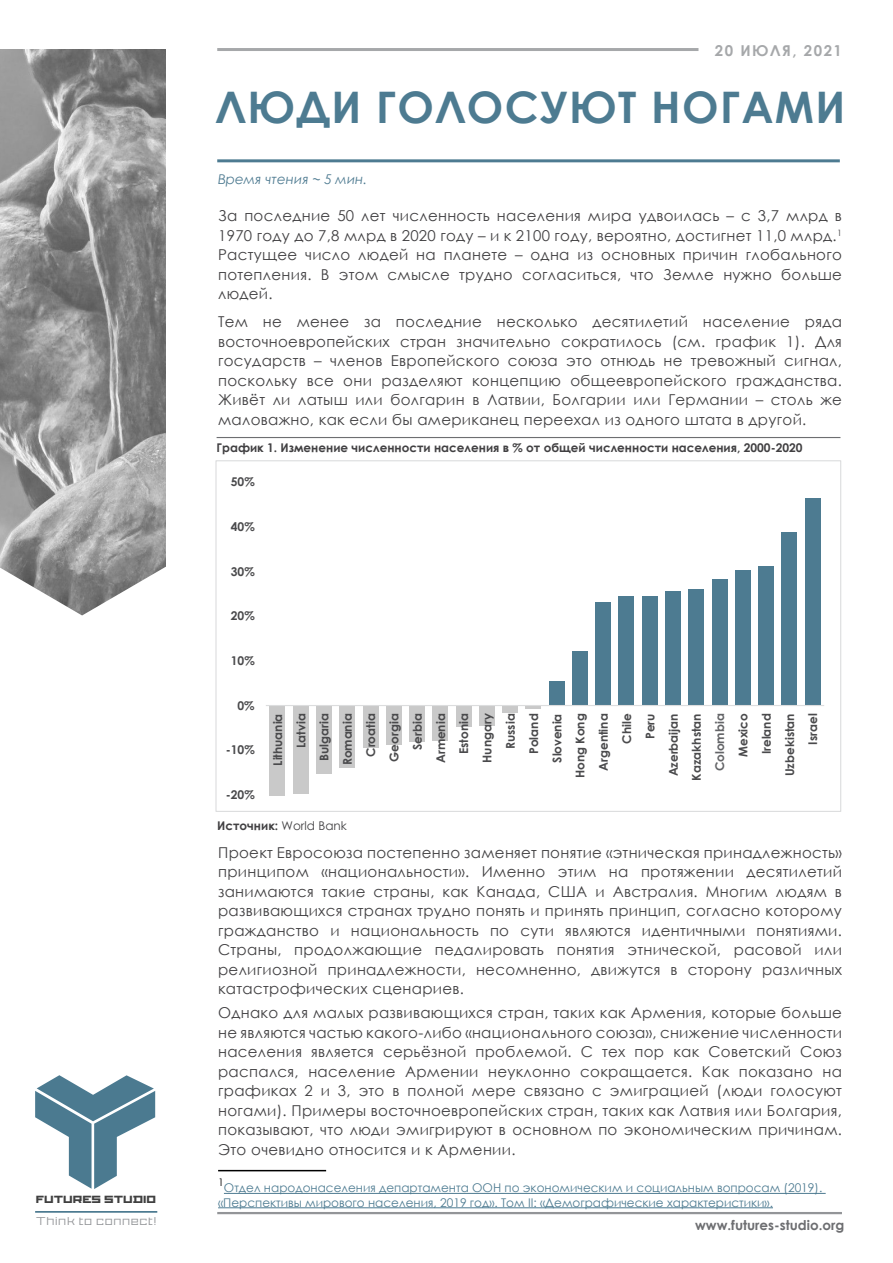
<style>
.page{position:relative;width:893px;height:1263px;background:#fff}
.page>*{position:absolute;margin:0;border:0;box-sizing:border-box;transform-origin:0 0}
.t1{font:700 43.5px "Century Gothic";letter-spacing:.03em;color:#4d7b91}
.t2{font:15px/19.5px "Century Gothic";letter-spacing:.02em;color:#414042;text-align:justify}
.t3{font:700 15px "Century Gothic";letter-spacing:.1em;color:#a6a8aa}
.t4{font:700 13.5px "Century Gothic";color:#6d6e71}
.t5{font:italic 13.5px "Century Gothic";color:#507c92}
.t6{font:700 12.15px "Century Gothic";color:#636467}
.t7{font:700 12.15px "Century Gothic";color:#4a4a4c}
.t8{font:700 12px/23.2px "Century Gothic";color:#4a4a4c;text-align:right}
.t9{font:12px/14.4px "Century Gothic";color:#4d7b91}
.t10{font:700 12px "Century Gothic";color:#414042}
.t11{font:11.25px "Proto Sans 06";color:#939598}
.t12{font:10.5px "Century Gothic";color:#000}
.t13{font:10.35px "Proto Sans 56";color:#404040}
.s1{font-weight:400}
</style>
<div class="page">
<hr style="left:217px;top:48px;width:481px;height:3px;background:#a6a8aa">
<img style="left:0;top:49px;width:166px;height:517px">
<svg style="left:0;top:566px;width:166px;height:50px"></svg>
<hr style="left:35px;top:1211px;width:122px;height:2px;background:#4d7b91">
<svg style="left:35px;top:1075px;width:120px;height:114px"></svg>
<hr style="left:217px;top:1212px;width:625px;height:2px;background:#939598">
<hr style="left:218px;top:1170px;width:108px;height:1px;background:#000">
<hr style="left:224px;top:1193px;width:602px;height:1px;background:#4d7b91">
<hr style="left:218px;top:1207px;width:555px;height:1px;background:#4d7b91">
<hr style="left:217px;top:159px;width:623px;height:3px;background:#4d7b91">
<hr style="left:217px;top:437px;width:623px;height:1px;background:#6d6e71">
<div style="left:270px;top:705px;width:15px;height:90px;background:#c9c9c9"></div>
<div style="left:293px;top:705px;width:15px;height:88px;background:#c9c9c9"></div>
<div style="left:316px;top:705px;width:16px;height:68px;background:#c9c9c9"></div>
<div style="left:339px;top:705px;width:16px;height:63px;background:#c9c9c9"></div>
<div style="left:363px;top:705px;width:15px;height:43px;background:#c9c9c9"></div>
<div style="left:386px;top:705px;width:16px;height:40px;background:#c9c9c9"></div>
<div style="left:409px;top:705px;width:16px;height:37px;background:#c9c9c9"></div>
<div style="left:433px;top:705px;width:15px;height:35px;background:#c9c9c9"></div>
<div style="left:456px;top:705px;width:15px;height:22px;background:#c9c9c9"></div>
<div style="left:479px;top:705px;width:16px;height:21px;background:#c9c9c9"></div>
<div style="left:502px;top:705px;width:16px;height:8px;background:#c9c9c9"></div>
<hr style="left:526px;top:705px;width:15px;height:4px;background:#c9c9c9">
<div style="left:549px;top:680px;width:15px;height:25px;background:#4d7b91"></div>
<div style="left:572px;top:651px;width:16px;height:54px;background:#4d7b91"></div>
<div style="left:595px;top:602px;width:16px;height:103px;background:#4d7b91"></div>
<div style="left:619px;top:596px;width:15px;height:109px;background:#4d7b91"></div>
<div style="left:642px;top:596px;width:15px;height:109px;background:#4d7b91"></div>
<div style="left:665px;top:591px;width:16px;height:114px;background:#4d7b91"></div>
<div style="left:688px;top:589px;width:16px;height:116px;background:#4d7b91"></div>
<div style="left:712px;top:579px;width:15px;height:126px;background:#4d7b91"></div>
<div style="left:735px;top:570px;width:15px;height:135px;background:#4d7b91"></div>
<div style="left:758px;top:566px;width:16px;height:139px;background:#4d7b91"></div>
<div style="left:781px;top:532px;width:16px;height:173px;background:#4d7b91"></div>
<div style="left:805px;top:497px;width:15px;height:208px;background:#4d7b91"></div>
<hr style="left:266px;top:705px;width:558px;height:1px;background:#dcddde">
<p class="t3" style="left:715px;top:40px;width:129px">20 ИЮЛЯ, 2021</p>
<h1 class="t1" style="left:216px;top:74px;width:631px">ЛЮДИ ГОЛОСУЮТ НОГАМИ</h1>
<p class="t5" style="left:218px;top:170px;width:151px">Время чтения ~ 5 мин.</p>
<p class="t2" style="left:218px;top:206px;width:625px">За последние 50 лет численность населения мира удвоилась – с 3,7 млрд в 1970 году до 7,8 млрд в 2020 году – и к 2100 году, вероятно, достигнет 11,0 млрд.<sup>1<br></sup>Растущее число людей на планете – одна из основных причин глобального потепления. В этом смысле трудно согласиться, что Земле нужно больше людей.</p>
<p class="t2" style="left:218px;top:312px;width:625px">Тем не менее за последние несколько десятилетий население ряда восточноевропейских стран значительно сократилось (см. график 1). Для государств – членов Европейского союза это отнюдь не тревожный сигнал, поскольку все они разделяют концепцию общеевропейского гражданства.<br>Живёт ли латыш или болгарин в Латвии, Болгарии или Германии – столь же маловажно, как если бы американец переехал из одного штата в другой.</p>
<p class="t10" style="left:217px;top:438px;width:587px">График 1. Изменение численности населения в % от общей численности населения, 2000-2020</p>
<p class="t8" style="left:231px;top:470px;width:25px">50%</p>
<p class="t8" style="left:231px;top:514px;width:25px">40%</p>
<p class="t7" style="left:231px;top:562px;width:25px">30%</p>
<p class="t8" style="left:231px;top:604px;width:25px">20%</p>
<p class="t8" style="left:231px;top:648px;width:25px">10%</p>
<p class="t8" style="left:238px;top:693px;width:19px">0%</p>
<p class="t7" style="left:226px;top:740px;width:30px">-10%</p>
<p class="t8" style="left:226px;top:782px;width:30px">-20%</p>
<p class="t8" style="left:266px;top:780px;width:69px;rotate:-90deg">Lithuania<br>Latvia<br>Bulgaria<br>Romania<br>Croatia<br>Georgia<br>Serbia<br>Armenia<br>Estonia<br>Hungary<br>Russia<br>Poland<br>Slovenia<br>Hong Kong<br>Argentina<br>Chile<br>Peru<br>Azerbaijan<br>Kazakhstan</p>
<p class="t6" style="left:711px;top:771px;width:59px;rotate:-90deg">Colombia</p>
<p class="t8" style="left:731px;top:776px;width:64px;rotate:-90deg">Mexico<br>Ireland<br>Uzbekistan<br>Israel</p>
<p class="t10" style="left:217px;top:816px;width:131px">Источник: <span class="s1">World Bank</span></p>
<p class="t2" style="left:218px;top:842px;width:625px">Проект Евросоюза постепенно заменяет понятие «этническая принадлежность» принципом «национальности». Именно этим на протяжении десятилетий занимаются такие страны, как Канада, США и Австралия. Многим людям в развивающихся странах трудно понять и принять принцип, согласно которому гражданство и национальность по сути являются идентичными понятиями.<br>Страны, продолжающие педалировать понятия этнической, расовой или религиозной принадлежности, несомненно, движутся в сторону различных катастрофических сценариев.</p>
<p class="t2" style="left:218px;top:1003px;width:625px">Однако для малых развивающихся стран, таких как Армения, которые больше не являются частью какого-либо «национального союза», снижение численности населения является серьёзной проблемой. С тех пор как Советский Союз распался, население Армении неуклонно сокращается. Как показано на графиках 2 и 3, это в полной мере связано с эмиграцией (люди голосуют ногами). Примеры восточноевропейских стран, таких как Латвия или Болгария, показывают, что люди эмигрируют в основном по экономическим причинам.<br>Это очевидно относится и к Армении.</p>
<p class="t12" style="left:218px;top:1175px;width:7px">1</p>
<p class="t9" style="left:218px;top:1180px;width:606px;text-indent:6px">Отдел народонаселения департамента ООН по экономическим и социальным вопросам (2019). «Перспективы мирового населения, 2019 год». Том II: «Демографические характеристики».</p>
<p class="t13" style="left:36px;top:1193px;width:122px">FUTURES STUDIO</p>
<p class="t11" style="left:36px;top:1214px;width:122px">Think to connect!</p>
<p class="t4" style="left:695px;top:1214px;width:151px">www.futures-studio.org</p>
</div>
